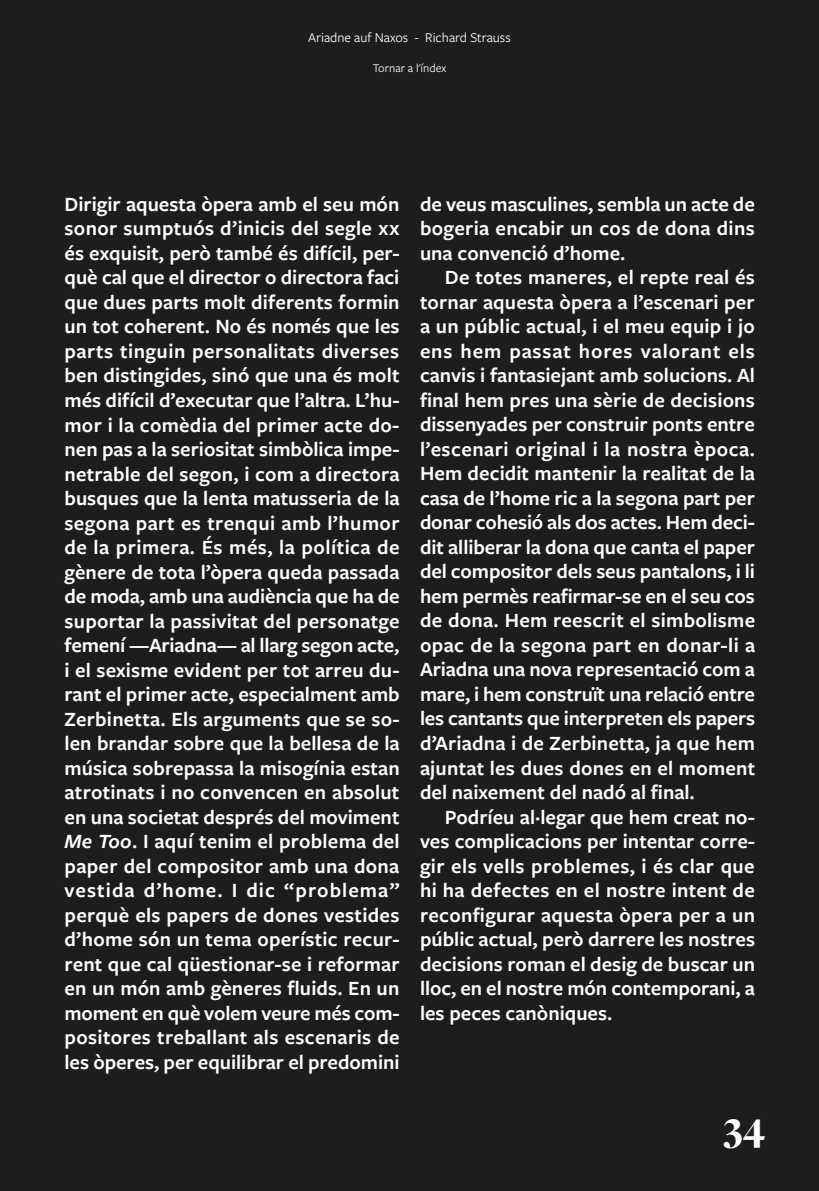
<style>
.page{position:relative;width:819px;height:1191px;background:#1d1d1b}
.page>*{position:absolute;margin:0;border:0;box-sizing:border-box;transform-origin:0 0}
.t1{font:900 42px "Freight Disp Pro";color:#fff}
.t2{font:600 21px/24.5px "Freight Sans Pro";color:#fff;text-align:justify}
.t3{font:14px "Freight Sans Pro";color:#fff}
.t4{font:12.25px "Freight Sans Pro";color:#fff}
.s1{font-style:italic}
</style>
<div class="page">
<p class="t3" style="left:308px;top:28px;width:204px">Ariadne auf Naxos - Richard Strauss</p>
<p class="t4" style="left:373px;top:60px;width:75px">Tornar a l'índex</p>
<p class="t2" style="left:64px;top:191px;width:337px">Dirigir aquesta òpera amb el seu món sonor sumptuós d’inicis del segle xx és exquisit, però també és difícil, per&shy;què cal que el director o directora faci que dues parts molt diferents formin un tot coherent. No és només que les parts tinguin personalitats diverses ben distingides, sinó que una és molt més difícil d’executar que l’altra. L’hu&shy;mor i la comèdia del primer acte do&shy;nen pas a la seriositat simbòlica impe&shy;netrable del segon, i com a directora busques que la lenta matusseria de la segona part es trenqui amb l’humor de la primera. És més, la política de gènere de tota l’òpera queda passada de moda, amb una audiència que ha de suportar la passivitat del personatge femení —Ariadna— al llarg segon acte, i el sexisme evident per tot arreu du&shy;rant el primer acte, especialment amb Zerbinetta. Els arguments que se so&shy;len brandar sobre que la bellesa de la música sobrepassa la misogínia estan atrotinats i no convencen en absolut en una societat després del moviment <span class="s1">Me Too</span>. I aquí tenim el problema del paper del compositor amb una dona vestida d’home. I dic “problema” perquè els papers de dones vestides d’home són un tema operístic recur&shy;rent que cal qüestionar-se i reformar en un món amb gèneres fluids. En un moment en què volem veure més com&shy;positores treballant als escenaris de les òperes, per equilibrar el predomini</p>
<p class="t2" style="left:420px;top:191px;width:336px">de veus masculines, sembla un acte de bogeria encabir un cos de dona dins una convenció d’home.</p>
<p class="t2" style="left:420px;top:264px;width:337px;text-indent:25px">De totes maneres, el repte real és tornar aquesta òpera a l’escenari per a un públic actual, i el meu equip i jo ens hem passat hores valorant els canvis i fantasiejant amb solucions. Al final hem pres una sèrie de decisions dissenyades per construir ponts entre l’escenari original i la nostra època.<br>Hem decidit mantenir la realitat de la casa de l’home ric a la segona part per donar cohesió als dos actes. Hem deci&shy;dit alliberar la dona que canta el paper del compositor dels seus pantalons, i li hem permès reafirmar-se en el seu cos de dona. Hem reescrit el simbolisme opac de la segona part en donar-li a Ariadna una nova representació com a mare, i hem construït una relació entre les cantants que interpreten els papers d’Ariadna i de Zerbinetta, ja que hem ajuntat les dues dones en el moment del naixement del nadó al final.</p>
<p class="t2" style="left:420px;top:803px;width:336px;text-indent:25px">Podríeu al·legar que hem creat no&shy;ves complicacions per intentar corre&shy;gir els vells problemes, i és clar que hi ha defectes en el nostre intent de reconfigurar aquesta òpera per a un públic actual, però darrere les nostres decisions roman el desig de buscar un lloc, en el nostre món contemporani, a les peces canòniques.</p>
<h1 class="t1" style="left:723px;top:1098px;width:43px">34</h1>
</div>
